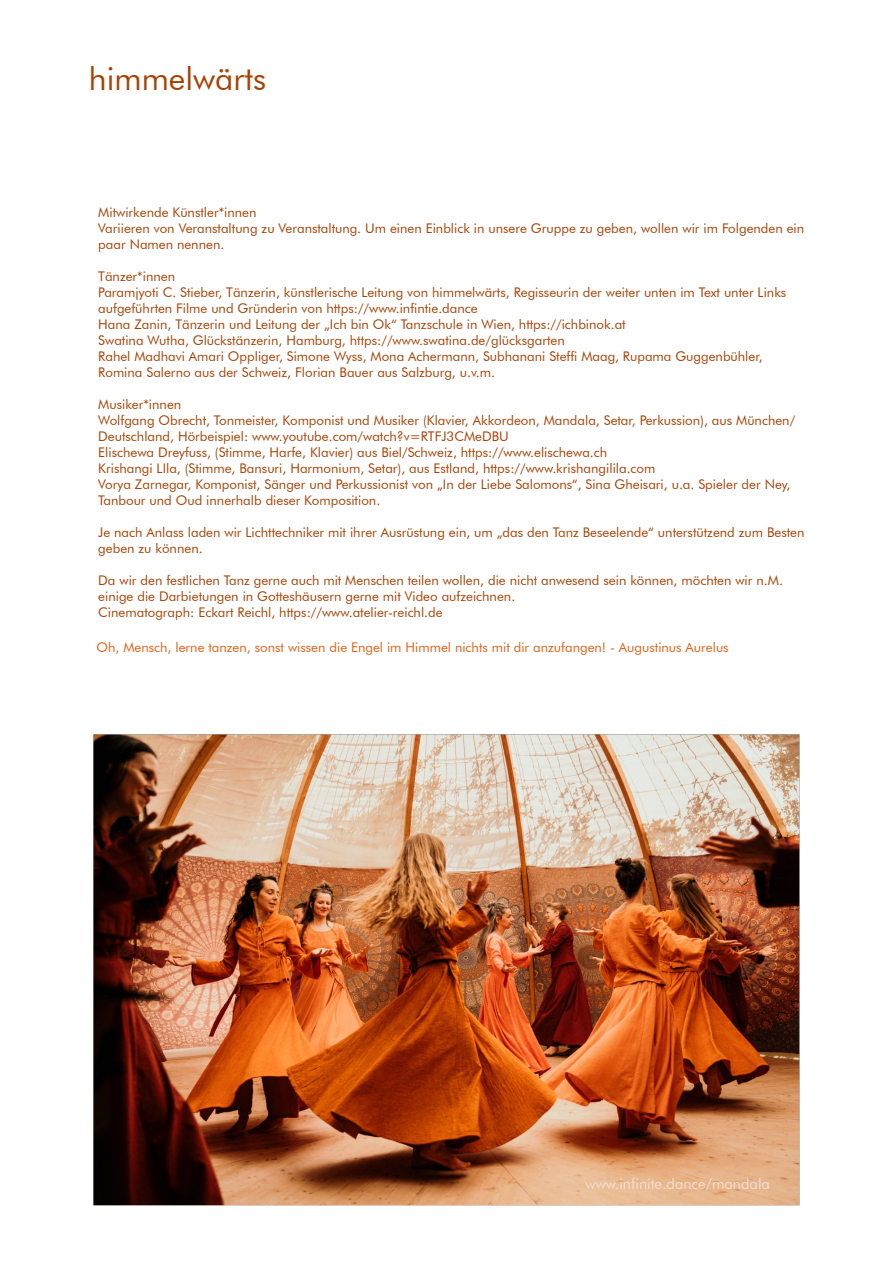
<style>
.page{position:relative;width:893px;height:1263px;background:#fff}
.page>*{position:absolute;margin:0;border:0;box-sizing:border-box;transform-origin:0 0}
.t1{font:32.1px "Futura BT";color:#a84306}
.t2{font:14.7px "Futura BT";color:rgb(244 229 220/.88)}
.t3{font:13.35px/16px "Futura BT";color:#a84306}
.t4{font:13.35px "Futura BT";color:#e16114}
</style>
<div class="page">
<img style="left:94px;top:734px;width:705px;height:471px">
<h1 class="t1" style="left:89px;top:60px;width:179px">himmelwärts</h1>
<p class="t3" style="left:98px;top:204px;width:707px">Mitwirkende Künstler*innen<br>Variieren von Veranstaltung zu Veranstaltung. Um einen Einblick in unsere Gruppe zu geben, wollen wir im Folgenden ein paar Namen nennen.</p>
<p class="t3" style="left:98px;top:268px;width:689px">Tänzer*innen<br>Paramjyoti C. Stieber, Tänzerin, künstlerische Leitung von himmelwärts, Regisseurin der weiter unten im Text unter Links aufgeführten Filme und Gründerin von https://www.infintie.dance<br>Hana Zanin, Tänzerin und Leitung der „Ich bin Ok“ Tanzschule in Wien, https://ichbinok.at<br>Swatina Wutha, Glückstänzerin, Hamburg, https://www.swatina.de/glücksgarten<br>Rahel Madhavi Amari Oppliger, Simone Wyss, Mona Achermann, Subhanani Steffi Maag, Rupama Guggenbühler, Romina Salerno aus der Schweiz, Florian Bauer aus Salzburg, u.v.m.</p>
<p class="t3" style="left:98px;top:396px;width:698px">Musiker*innen<br>Wolfgang Obrecht, Tonmeister, Komponist und Musiker (Klavier, Akkordeon, Mandala, Setar, Perkussion), aus München/ Deutschland, Hörbeispiel: www.youtube.com/watch?v=RTFJ3CMeDBU<br>Elischewa Dreyfuss, (Stimme, Harfe, Klavier) aus Biel/Schweiz, https://www.elischewa.ch<br>Krishangi LIla, (Stimme, Bansuri, Harmonium, Setar), aus Estland, https://www.krishangilila.com<br>Vorya Zarnegar, Komponist, Sänger und Perkussionist von „In der Liebe Salomons“, Sina Gheisari, u.a. Spieler der Ney, Tanbour und Oud innerhalb dieser Komposition.</p>
<p class="t3" style="left:98px;top:524px;width:708px">Je nach Anlass laden wir Lichttechniker mit ihrer Ausrüstung ein, um „das den Tanz Beseelende“ unterstützend zum Besten geben zu können.</p>
<p class="t3" style="left:98px;top:572px;width:686px">Da wir den festlichen Tanz gerne auch mit Menschen teilen wollen, die nicht anwesend sein können, möchten wir n.M. einige die Darbietungen in Gotteshäusern gerne mit Video aufzeichnen.<br>Cinematograph: Eckart Reichl, https://www.atelier-reichl.de</p>
<p class="t4" style="left:96px;top:639px;width:634px">Oh, Mensch, lerne tanzen, sonst wissen die Engel im Himmel nichts mit dir anzufangen! - Augustinus Aurelus</p>
<p class="t2" style="left:585px;top:1175px;width:186px">www.infinite.dance/mandala</p>
</div>
